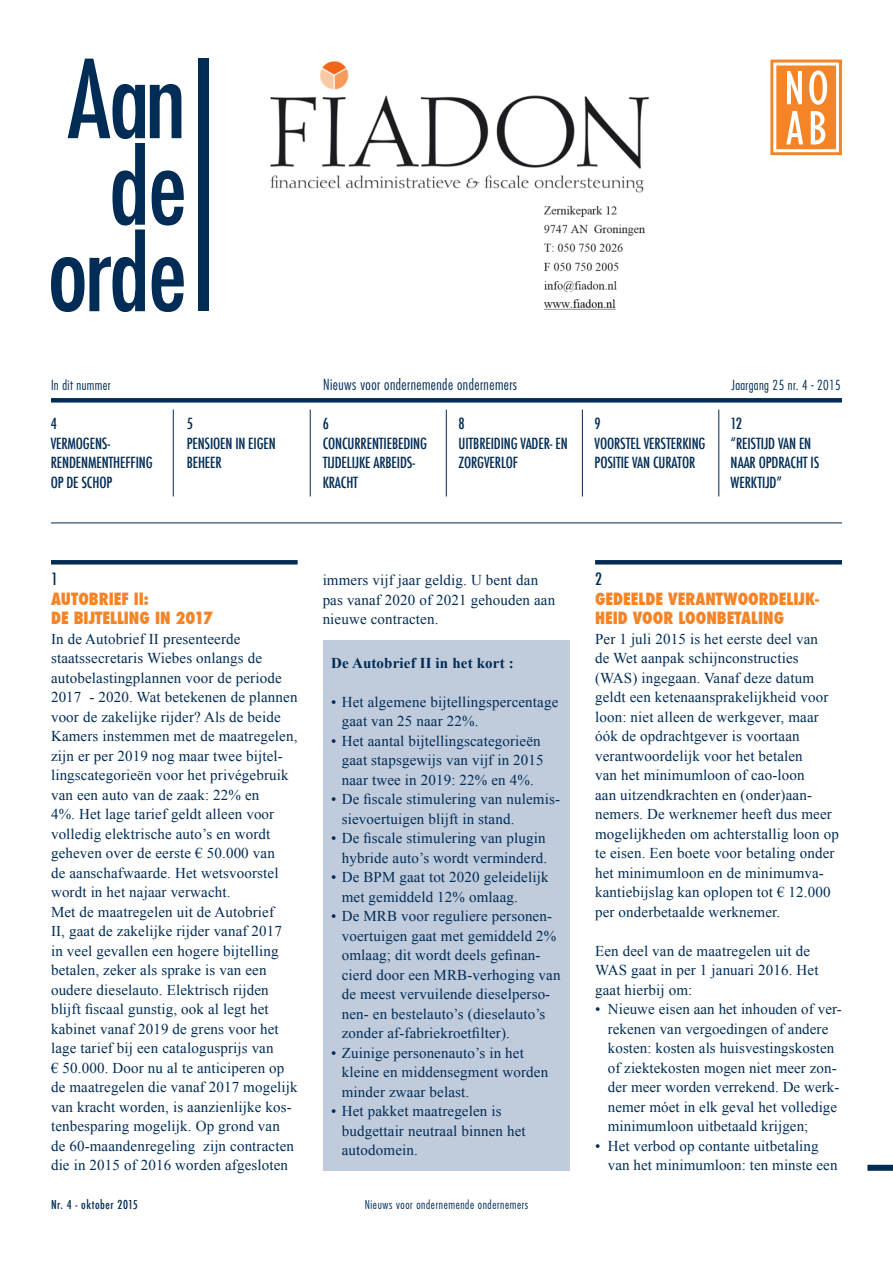
<style>
.page{position:relative;width:893px;height:1263px;background:#fff}
.page>*{position:absolute;margin:0;border:0;box-sizing:border-box;transform-origin:0 0}
.OranjeKopje{font:800 condensed 16.5px/19.5px "Futura";color:#f58427}
.Cijfer{font:500 condensed 16.5px "Futura";color:#002c55}
.Plat-Times{font:15px/19.5px "Times New Roman";letter-spacing:.01em;color:#002c55}
.Inspring-Times{font:15px/19.5px "Times New Roman";letter-spacing:.005em;color:#002c55}
.Inhoud{font:500 condensed 15px/19.5px "Futura";letter-spacing:-.01em;color:#002c55}
.t1{font:300 condensed 15px "Futura Std";letter-spacing:.03em;color:#002c55}
.Plat-Times-2{font:700 15px "Times New Roman";letter-spacing:.01em;color:#002c55}
.t2{font:300 condensed 13.5px "Futura Std";letter-spacing:.03em;color:#002c55}
.t3{font:300 condensed 12px "Futura Std";letter-spacing:.05em;color:#002c55}
.t4{font:500 condensed 12px "Futura";letter-spacing:.05em;color:#002c55}
</style>
<div class="page">
<svg style="left:770px;top:60px;width:72px;height:95px"></svg>
<svg style="left:51px;top:59px;width:133px;height:253px"></svg>
<div style="left:199px;top:58px;width:10px;height:253px;background:#002c55"></div>
<div style="left:867px;top:1165px;width:26px;height:6px;background:#002c55"></div>
<div style="left:51px;top:398px;width:791px;height:5px;background:#002c55"></div>
<hr style="left:51px;top:523px;width:791px;height:1px;background:#002c55">
<hr style="left:173px;top:410px;width:1px;height:86px;background:#002c55">
<hr style="left:310px;top:410px;width:1px;height:86px;background:#002c55">
<hr style="left:446px;top:410px;width:1px;height:86px;background:#002c55">
<hr style="left:582px;top:410px;width:1px;height:86px;background:#002c55">
<hr style="left:719px;top:410px;width:1px;height:86px;background:#002c55">
<div style="left:323px;top:640px;width:247px;height:530px;background:#c0cbdc"></div>
<hr style="left:51px;top:560px;width:247px;height:4px;background:#002c55">
<hr style="left:595px;top:560px;width:247px;height:4px;background:#002c55">
<img style="left:270px;top:61px;width:379px;height:249px">
<p class="t2" style="left:51px;top:377px;width:61px">In dit nummer</p>
<p class="t1" style="left:323px;top:376px;width:195px">Nieuws voor ondernemende ondernemers</p>
<p class="t2" style="left:731px;top:377px;width:111px">Jaargang 25 nr. 4 - 2015</p>
<p class="Inhoud" style="left:51px;top:414px;width:8px">4</p>
<p class="Inhoud" style="left:51px;top:433px;width:61px">VERMOGENS-</p>
<p class="Inhoud" style="left:51px;top:453px;width:103px">RENDENMENTHEFFING<br>OP DE SCHOP</p>
<p class="Inhoud" style="left:459px;top:414px;width:8px">8</p>
<p class="Inhoud" style="left:459px;top:433px;width:111px">UITBREIDING VADER- EN<br>ZORGVERLOF</p>
<p class="Inhoud" style="left:595px;top:414px;width:8px">9</p>
<p class="Inhoud" style="left:595px;top:433px;width:112px">VOORSTEL VERSTERKING<br>POSITIE VAN CURATOR</p>
<p class="Inhoud" style="left:731px;top:414px;width:13px">12</p>
<p class="Inhoud" style="left:731px;top:433px;width:90px">“REISTIJD VAN EN<br>NAAR OPDRACHT IS<br>WERKTIJD”</p>
<p class="Inhoud" style="left:187px;top:414px;width:8px">5</p>
<p class="Inhoud" style="left:187px;top:433px;width:91px">PENSIOEN IN EIGEN<br>BEHEER</p>
<p class="Inhoud" style="left:323px;top:414px;width:8px">6</p>
<p class="Inhoud" style="left:323px;top:433px;width:106px">CONCURRENTIEBEDING<br>TIJDELIJKE ARBEIDS-<br>KRACHT</p>
<p class="Cijfer" style="left:51px;top:568px;width:8px">1</p>
<p class="OranjeKopje" style="left:51px;top:589px;width:163px">AUTOBRIEF II:<br>DE BIJTELLING IN 2017</p>
<p class="Plat-Times" style="left:51px;top:629px;width:248px">In de Autobrief II presenteerde staatssecretaris Wiebes onlangs de autobelastingplannen voor de periode 2017 - 2020. Wat betekenen de plannen voor de zakelijke rijder? Als de beide Kamers instemmen met de maatregelen, zijn er per 2019 nog maar twee bijtel&shy;lingscategorieën voor het privégebruik van een auto van de zaak: 22% en<br>4%. Het lage tarief geldt alleen voor volledig elektrische auto’s en wordt geheven over de eerste € 50.000 van<br>de aanschafwaarde. Het wetsvoorstel wordt in het najaar verwacht.</p>
<p class="Plat-Times" style="left:51px;top:902px;width:248px">Met de maatregelen uit de Autobrief<br>II, gaat de zakelijke rijder vanaf 2017<br>in veel gevallen een hogere bijtelling betalen, zeker als sprake is van een oudere dieselauto. Elektrisch rijden blijft fiscaal gunstig, ook al legt het kabinet vanaf 2019 de grens voor het lage tarief bij een catalogusprijs van<br>€ 50.000. Door nu al te anticiperen op de maatregelen die vanaf 2017 mogelijk van kracht worden, is aanzienlijke kos&shy;tenbesparing mogelijk. Op grond van de 60-maandenregeling zijn contracten die in 2015 of 2016 worden afgesloten</p>
<p class="Plat-Times" style="left:323px;top:570px;width:234px">immers vijf jaar geldig. U bent dan pas vanaf 2020 of 2021 gehouden aan nieuwe contracten.</p>
<p class="Plat-Times-2" style="left:331px;top:652px;width:184px">De Autobrief II in het kort :</p>
<p class="Plat-Times" style="left:342px;top:692px;width:218px;text-indent:-11px">• Het algemene bijtellingspercentage gaat van 25 naar 22%.</p>
<p class="Plat-Times" style="left:342px;top:731px;width:203px;text-indent:-11px">• Het aantal bijtellingscategorieën gaat stapsgewijs van vijf in 2015 naar twee in 2019: 22% en 4%.</p>
<p class="Plat-Times" style="left:342px;top:789px;width:220px;text-indent:-11px">• De fiscale stimulering van nulemis&shy;sievoertuigen blijft in stand.</p>
<p class="Plat-Times" style="left:331px;top:828px;width:218px;text-align:right">• De fiscale stimulering van plugin hybride auto’s wordt verminderd.</p>
<p class="Plat-Times" style="left:342px;top:867px;width:208px;text-indent:-11px">• De BPM gaat tot 2020 geleidelijk met gemiddeld 12% omlaag.</p>
<p class="Plat-Times" style="left:342px;top:906px;width:220px;text-indent:-11px">• De MRB voor reguliere personen&shy;voertuigen gaat met gemiddeld 2% omlaag; dit wordt deels gefinan&shy;cierd door een MRB-verhoging van de meest vervuilende dieselperso&shy;nen- en bestelauto’s (dieselauto’s zonder af-fabriekroetfilter).</p>
<p class="Plat-Times" style="left:342px;top:1043px;width:208px;text-indent:-11px">• Zuinige personenauto’s in het kleine en middensegment worden minder zwaar belast.</p>
<p class="Plat-Times" style="left:342px;top:1101px;width:185px;text-indent:-11px">• Het pakket maatregelen is budgettair neutraal binnen het autodomein.</p>
<p class="t4" style="left:51px;top:1197px;width:88px">Nr. 4 - oktober 2015</p>
<p class="t3" style="left:365px;top:1197px;width:165px">Nieuws voor ondernemende ondernemers</p>
<p class="Cijfer" style="left:595px;top:568px;width:8px">2</p>
<p class="OranjeKopje" style="left:595px;top:589px;width:226px">GEDEELDE VERANTWOORDELIJK-<br>HEID VOOR LOONBETALING</p>
<p class="Plat-Times" style="left:595px;top:629px;width:245px">Per 1 juli 2015 is het eerste deel van<br>de Wet aanpak schijnconstructies (WAS) ingegaan. Vanaf deze datum geldt een ketenaansprakelijkheid voor loon: niet alleen de werkgever, maar óók de opdrachtgever is voortaan verantwoordelijk voor het betalen<br>van het minimumloon of cao-loon<br>aan uitzendkrachten en (onder)aan&shy;nemers. De werknemer heeft dus meer mogelijkheden om achterstallig loon op te eisen. Een boete voor betaling onder het minimumloon en de minimumva&shy;kantiebijslag kan oplopen tot € 12.000 per onderbetaalde werknemer.</p>
<p class="Plat-Times" style="left:595px;top:941px;width:225px">Een deel van de maatregelen uit de<br>WAS gaat in per 1 januari 2016. Het gaat hierbij om:</p>
<p class="Inspring-Times" style="left:608px;top:999px;width:235px;text-indent:-13px">• Nieuwe eisen aan het inhouden of ver&shy;rekenen van vergoedingen of andere kosten: kosten als huisvestingskosten of ziektekosten mogen niet meer zon&shy;der meer worden verrekend. De werk&shy;nemer móet in elk geval het volledige minimumloon uitbetaald krijgen;</p>
<p class="Inspring-Times" style="left:608px;top:1136px;width:231px;text-indent:-13px">• Het verbod op contante uitbetaling van het minimumloon: ten minste een</p>
</div>
